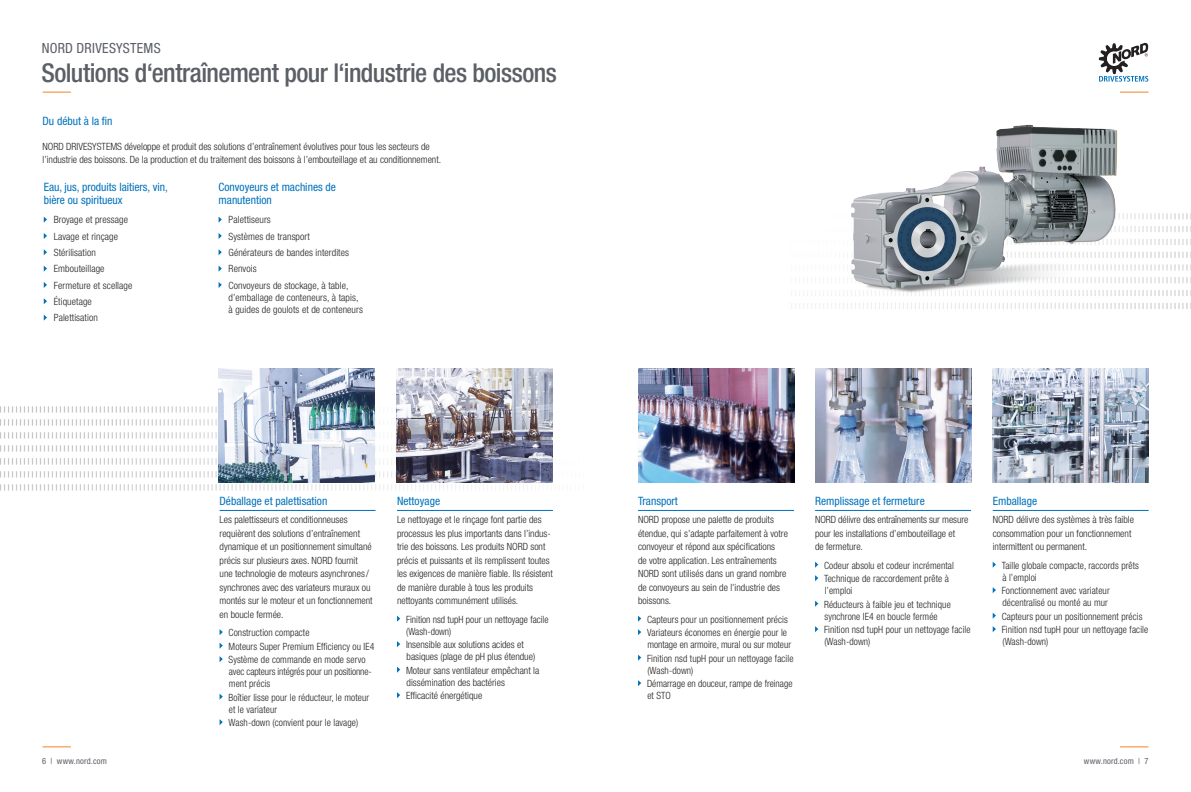
<style>
.page{position:relative;width:1191px;height:792px;background:#fff}
.page>*{position:absolute;margin:0;border:0;box-sizing:border-box;transform-origin:0 0}
.t1{font:500 condensed 26px "Helvetica Neue LT Std";letter-spacing:-.02em;color:#5b5f66}
.t2{font:condensed 14px "Helvetica Neue LT Std";letter-spacing:.02em;color:#5b5f66}
.t3{font:condensed 11.5px "Helvetica Neue LT Std";color:#0072bc}
.t4{font:300 condensed 10px/13.5px "Helvetica Neue LT Std";color:#231f20}
.t5{font:condensed 8.5px "Helvetica Neue LT Std";letter-spacing:.02em;color:#5b5f66}
</style>
<div class="page">
<svg style="left:43px;top:746px;width:28px;height:1px"></svg>
<svg style="left:1120px;top:746px;width:28px;height:1px"></svg>
<svg style="left:43px;top:92px;width:28px;height:1px"></svg>
<svg style="left:1120px;top:92px;width:28px;height:1px"></svg>
<svg style="left:1098px;top:43px;width:50px;height:39px"></svg>
<img style="left:0;top:405px;width:553px;height:86px">
<hr style="left:219px;top:510px;width:156px;height:1px;background:#0072bc">
<svg style="left:219px;top:629px;width:4px;height:6px"></svg>
<svg style="left:219px;top:643px;width:4px;height:6px"></svg>
<svg style="left:219px;top:656px;width:4px;height:6px"></svg>
<svg style="left:219px;top:694px;width:4px;height:6px"></svg>
<svg style="left:219px;top:719px;width:4px;height:6px"></svg>
<hr style="left:397px;top:510px;width:156px;height:1px;background:#0072bc">
<svg style="left:397px;top:616px;width:3px;height:6px"></svg>
<svg style="left:397px;top:641px;width:3px;height:6px"></svg>
<svg style="left:397px;top:667px;width:3px;height:6px"></svg>
<svg style="left:397px;top:692px;width:3px;height:6px"></svg>
<hr style="left:638px;top:510px;width:156px;height:1px;background:#0072bc">
<svg style="left:638px;top:616px;width:3px;height:6px"></svg>
<svg style="left:638px;top:629px;width:3px;height:6px"></svg>
<svg style="left:638px;top:655px;width:3px;height:6px"></svg>
<svg style="left:638px;top:680px;width:3px;height:6px"></svg>
<hr style="left:815px;top:510px;width:156px;height:1px;background:#0072bc">
<svg style="left:815px;top:562px;width:3px;height:6px"></svg>
<svg style="left:815px;top:575px;width:3px;height:6px"></svg>
<svg style="left:815px;top:601px;width:3px;height:6px"></svg>
<svg style="left:815px;top:626px;width:3px;height:6px"></svg>
<hr style="left:992px;top:510px;width:156px;height:1px;background:#0072bc">
<svg style="left:992px;top:562px;width:4px;height:6px"></svg>
<svg style="left:992px;top:587px;width:4px;height:6px"></svg>
<svg style="left:992px;top:613px;width:4px;height:6px"></svg>
<svg style="left:992px;top:626px;width:4px;height:6px"></svg>
<svg style="left:44px;top:217px;width:3px;height:6px"></svg>
<svg style="left:44px;top:233px;width:3px;height:6px"></svg>
<svg style="left:44px;top:249px;width:3px;height:6px"></svg>
<svg style="left:44px;top:266px;width:3px;height:6px"></svg>
<svg style="left:44px;top:282px;width:3px;height:6px"></svg>
<svg style="left:44px;top:298px;width:3px;height:6px"></svg>
<svg style="left:44px;top:315px;width:3px;height:6px"></svg>
<svg style="left:219px;top:233px;width:3px;height:6px"></svg>
<svg style="left:219px;top:249px;width:3px;height:6px"></svg>
<svg style="left:219px;top:282px;width:3px;height:6px"></svg>
<img style="left:791px;top:213px;width:400px;height:96px">
<img style="left:824px;top:124px;width:324px;height:178px">
<img style="left:218px;top:369px;width:156px;height:113px">
<img style="left:397px;top:369px;width:156px;height:113px">
<img style="left:638px;top:369px;width:156px;height:113px">
<img style="left:815px;top:369px;width:156px;height:113px">
<img style="left:992px;top:369px;width:156px;height:113px">
<h2 class="t2" style="left:42px;top:40px;width:120px">NORD DRIVESYSTEMS</h2>
<h1 class="t1" style="left:41px;top:57px;width:517px">Solutions d‘entraînement pour l‘industrie des boissons</h1>
<p class="t3" style="left:43px;top:114px;width:72px">Du début à la fin</p>
<p class="t4" style="left:43px;top:140px;width:389px">NORD DRIVESYSTEMS développe et produit des solutions d’entraînement évolutives pour tous les secteurs de</p>
<p class="t4" style="left:43px;top:153px;width:400px">l’industrie des boissons. De la production et du traitement des boissons à l’embouteillage et au conditionnement.</p>
<p class="t3" style="left:44px;top:180px;width:126px">Eau, jus, produits laitiers, vin,</p>
<p class="t3" style="left:44px;top:193px;width:80px">bière ou spiritueux</p>
<p class="t4" style="left:54px;top:213px;width:76px">Broyage et pressage</p>
<p class="t4" style="left:54px;top:229px;width:66px">Lavage et rinçage</p>
<p class="t4" style="left:54px;top:245px;width:44px">Stérilisation</p>
<p class="t4" style="left:54px;top:262px;width:52px">Embouteillage</p>
<p class="t4" style="left:54px;top:278px;width:80px">Fermeture et scellage</p>
<p class="t4" style="left:54px;top:294px;width:40px">Étiquetage</p>
<p class="t4" style="left:54px;top:311px;width:46px">Palettisation</p>
<p class="t3" style="left:219px;top:180px;width:119px">Convoyeurs et machines de</p>
<p class="t3" style="left:219px;top:193px;width:55px">manutention</p>
<p class="t4" style="left:229px;top:213px;width:44px">Palettiseurs</p>
<p class="t4" style="left:229px;top:229px;width:83px">Systèmes de transport</p>
<p class="t4" style="left:229px;top:245px;width:122px">Générateurs de bandes interdites</p>
<p class="t4" style="left:229px;top:262px;width:29px">Renvois</p>
<p class="t4" style="left:229px;top:278px;width:121px">Convoyeurs de stockage, à table,</p>
<p class="t4" style="left:229px;top:290px;width:131px">d’emballage de conteneurs, à tapis,</p>
<p class="t4" style="left:229px;top:302px;width:136px">à guides de goulots et de conteneurs</p>
<p class="t3" style="left:219px;top:494px;width:109px">Déballage et palettisation</p>
<p class="t4" style="left:219px;top:513px;width:154px">Les palettisseurs et conditionneuses requièrent des solutions d’entraînement dynamique et un positionnement simultané précis sur plusieurs axes. NORD fournit</p>
<p class="t4" style="left:219px;top:567px;width:151px">une technologie de moteurs asynchrones/</p>
<p class="t4" style="left:219px;top:580px;width:155px">synchrones avec des variateurs muraux ou montés sur le moteur et un fonctionnement en boucle fermée.</p>
<p class="t4" style="left:228px;top:626px;width:82px">Construction compacte</p>
<p class="t4" style="left:228px;top:639px;width:147px">Moteurs Super Premium Efficiency ou IE4</p>
<p class="t4" style="left:228px;top:653px;width:138px">Système de commande en mode servo</p>
<p class="t4" style="left:229px;top:665px;width:144px">avec capteurs intégrés pour un positionne-</p>
<p class="t4" style="left:229px;top:677px;width:43px">ment précis</p>
<p class="t4" style="left:228px;top:690px;width:142px">Boîtier lisse pour le réducteur, le moteur</p>
<p class="t4" style="left:229px;top:702px;width:50px">et le variateur</p>
<p class="t4" style="left:228px;top:716px;width:131px">Wash-down (convient pour le lavage)</p>
<p class="t3" style="left:397px;top:494px;width:45px">Nettoyage</p>
<p class="t4" style="left:397px;top:513px;width:157px">Le nettoyage et le rinçage font partie des processus les plus importants dans l’indus&shy;trie des boissons. Les produits NORD sont précis et puissants et ils remplissent toutes les exigences de manière fiable. Ils résistent de manière durable à tous les produits</p>
<p class="t4" style="left:397px;top:594px;width:123px">nettoyants communément utilisés.</p>
<p class="t4" style="left:406px;top:612px;width:144px">Finition nsd tupH pour un nettoyage facile</p>
<p class="t4" style="left:406px;top:624px;width:47px">(Wash-down)</p>
<p class="t4" style="left:406px;top:638px;width:119px">Insensible aux solutions acides et</p>
<p class="t4" style="left:406px;top:650px;width:130px">basiques (plage de pH plus étendue)</p>
<p class="t4" style="left:406px;top:663px;width:135px">Moteur sans ventilateur empêchant la</p>
<p class="t4" style="left:406px;top:675px;width:100px">dissémination des bactéries</p>
<p class="t4" style="left:406px;top:689px;width:78px">Efficacité énergétique</p>
<p class="t3" style="left:638px;top:494px;width:41px">Transport</p>
<p class="t4" style="left:638px;top:513px;width:151px">NORD propose une palette de produits étendue, qui s’adapte parfaitement à votre convoyeur et répond aux spécifications</p>
<p class="t4" style="left:638px;top:553px;width:140px">de votre application. Les entraînements</p>
<p class="t4" style="left:638px;top:567px;width:150px">NORD sont utilisés dans un grand nombre</p>
<p class="t4" style="left:638px;top:580px;width:143px">de convoyeurs au sein de l’industrie des</p>
<p class="t4" style="left:638px;top:594px;width:35px">boissons.</p>
<p class="t4" style="left:647px;top:612px;width:142px">Capteurs pour un positionnement précis</p>
<p class="t4" style="left:647px;top:626px;width:142px">Variateurs économes en énergie pour le</p>
<p class="t4" style="left:647px;top:638px;width:145px">montage en armoire, mural ou sur moteur</p>
<p class="t4" style="left:647px;top:651px;width:148px">Finition nsd tupH pour un nettoyage facile</p>
<p class="t4" style="left:647px;top:663px;width:48px">(Wash-down)</p>
<p class="t4" style="left:647px;top:677px;width:147px">Démarrage en douceur, rampe de freinage</p>
<p class="t4" style="left:647px;top:689px;width:25px">et STO</p>
<p class="t3" style="left:815px;top:494px;width:111px">Remplissage et fermeture</p>
<p class="t4" style="left:815px;top:513px;width:155px">NORD délivre des entraînements sur mesure pour les installations d’embouteillage et</p>
<p class="t4" style="left:815px;top:540px;width:49px">de fermeture.</p>
<p class="t4" style="left:824px;top:558px;width:131px">Codeur absolu et codeur incrémental</p>
<p class="t4" style="left:824px;top:572px;width:126px">Technique de raccordement prête à</p>
<p class="t4" style="left:824px;top:584px;width:29px">l’emploi</p>
<p class="t4" style="left:824px;top:597px;width:128px">Réducteurs à faible jeu et technique</p>
<p class="t4" style="left:824px;top:609px;width:115px">synchrone IE4 en boucle fermée</p>
<p class="t4" style="left:824px;top:623px;width:148px">Finition nsd tupH pour un nettoyage facile</p>
<p class="t4" style="left:824px;top:635px;width:48px">(Wash-down)</p>
<p class="t3" style="left:992px;top:494px;width:46px">Emballage</p>
<p class="t4" style="left:992px;top:513px;width:143px">NORD délivre des systèmes à très faible consommation pour un fonctionnement intermittent ou permanent.</p>
<p class="t4" style="left:1001px;top:558px;width:139px">Taille globale compacte, raccords prêts</p>
<p class="t4" style="left:1002px;top:570px;width:36px">à l’emploi</p>
<p class="t4" style="left:1001px;top:584px;width:109px">Fonctionnement avec variateur</p>
<p class="t4" style="left:1002px;top:596px;width:107px">décentralisé ou monté au mur</p>
<p class="t4" style="left:1001px;top:609px;width:142px">Capteurs pour un positionnement précis</p>
<p class="t4" style="left:1001px;top:623px;width:148px">Finition nsd tupH pour un nettoyage facile</p>
<p class="t4" style="left:1002px;top:635px;width:48px">(Wash-down)</p>
<p class="t5" style="left:42px;top:756px;width:66px">6 | www.nord.com</p>
<p class="t5" style="left:1083px;top:756px;width:66px">www.nord.com | 7</p>
</div>
